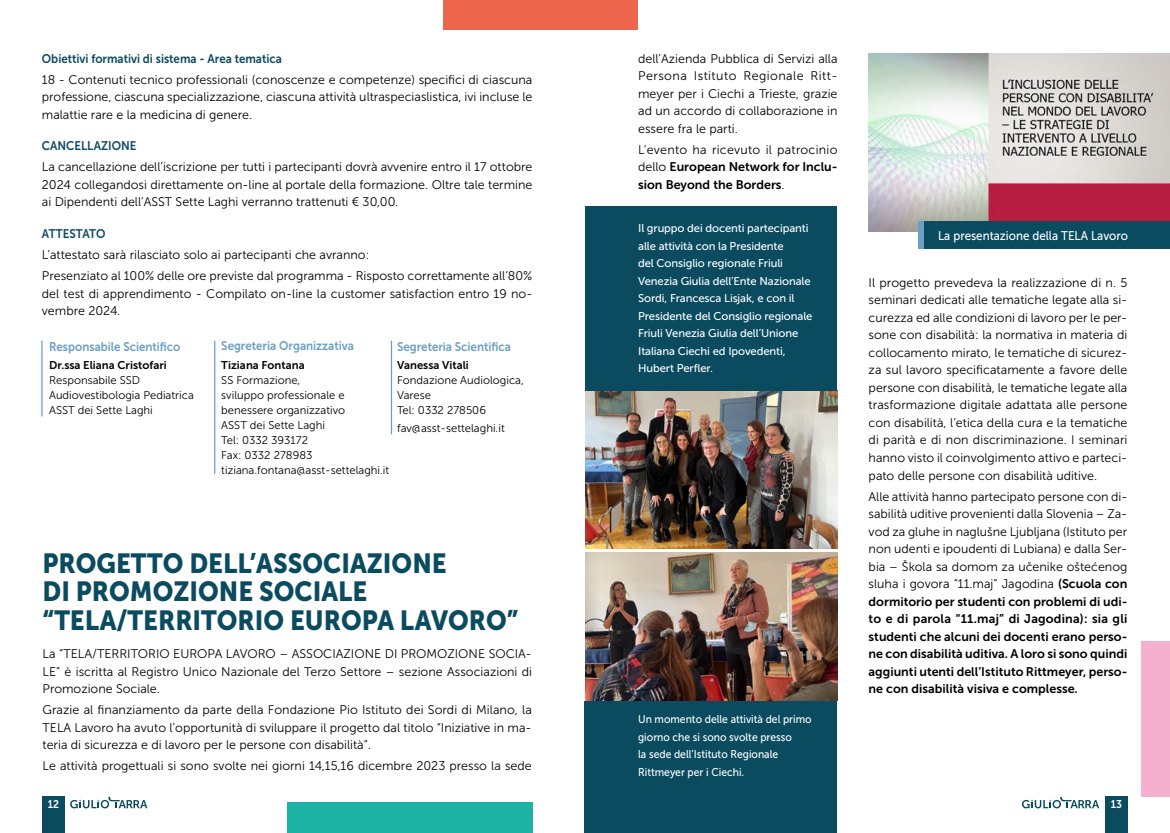
<style>
.page{position:relative;width:1170px;height:833px;background:#fff}
.page>*{position:absolute;margin:0;border:0;box-sizing:border-box;transform-origin:0 0}
.t1{font:27.5px/28.8px "Museo Sans 900";color:#0a4b60;scale:.92 1}
.t2{font:12.62px "Museo Sans 500";color:#fff;scale:.92 1}
.t3{font:12.5px/17.5px "Museo Sans 300";color:#000;text-align:justify}
.t4{font:12.5px/17.5px "Museo Sans 700";color:#000}
.t5{font:12.5px "Museo Sans 700";color:#6b9fc4;scale:.92 1}
.t6{font:12.5px "Museo Sans 700";color:#0d4a61;scale:.92 1}
.t7{font:12.5px "Museo Sans 300";letter-spacing:.02em;color:#000}
.t8{font:11.25px/15px "Museo Sans 300";color:#000}
.t9{font:11.25px/17.5px "Museo Sans 500";letter-spacing:-.01em;color:#fff}
.t10{font:11.25px/17.5px "Museo Sans 500";letter-spacing:-.01em;color:#fff;scale:.92 1}
.t11{font:11.25px "Museo Sans 700";color:#000}
.t12{font:11.25px "Museo Sans 700";color:#fff;scale:.92 1}
.s1{font-family:"Museo Sans 300"}
.s2{font-family:"Museo Sans 700"}
</style>
<div class="page">
<div style="left:443px;top:0;width:194px;height:29px;background:#ef664e"></div>
<div style="left:287px;top:802px;width:245px;height:31px;background:#1cb3a4"></div>
<img style="left:868px;top:53px;width:301px;height:179px">
<div style="left:918px;top:222px;width:251px;height:27px;background:#0a4b60"></div>
<div style="left:918px;top:222px;width:5px;height:27px;background:#6b9fc4"></div>
<img style="left:585px;top:390px;width:252px;height:158px">
<div style="left:585px;top:206px;width:252px;height:184px;background:#0a4b60"></div>
<img style="left:585px;top:552px;width:252px;height:148px">
<div style="left:584px;top:701px;width:253px;height:132px;background:#0a4b60"></div>
<hr style="left:41px;top:341px;width:2px;height:75px;background:#6b9fc4">
<hr style="left:214px;top:341px;width:1px;height:133px;background:#6b9fc4">
<hr style="left:391px;top:341px;width:1px;height:93px;background:#6b9fc4">
<svg style="left:1022px;top:797px;width:77px;height:11px"></svg>
<svg style="left:70px;top:797px;width:77px;height:11px"></svg>
<div style="left:1105px;top:797px;width:22px;height:36px;background:#0a4b60"></div>
<div style="left:43px;top:797px;width:22px;height:36px;background:#0a4b60"></div>
<div style="left:1141px;top:641px;width:28px;height:156px;background:#f4b0ce"></div>
<p class="t6" style="left:42px;top:51px;width:262px">Obiettivi formativi di sistema - Area tematica</p>
<p class="t3" style="left:42px;top:71px;width:492px">18 - Contenuti tecnico professionali (conoscenze e competenze) specifici di ciascuna professione, ciascuna specializzazione, ciascuna attività ultraspeciaslistica, ivi incluse le malattie rare e la medicina di genere.</p>
<p class="t6" style="left:42px;top:139px;width:104px">CANCELLAZIONE</p>
<p class="t3" style="left:42px;top:158px;width:492px">La cancellazione dell’iscrizione per tutti i partecipanti dovrà avvenire entro il 17 ottobre 2024 collegandosi direttamente on-line al portale della formazione. Oltre tale termine ai Dipendenti dell’ASST Sette Laghi verranno trattenuti € 30,00.</p>
<p class="t6" style="left:42px;top:227px;width:71px">ATTESTATO</p>
<p class="t3" style="left:42px;top:244px;width:492px;line-height:21px">L’attestato sarà rilasciato solo ai partecipanti che avranno:<br>Presenziato al 100% delle ore previste dal programma - Risposto correttamente all’80%</p>
<p class="t3" style="left:42px;top:285px;width:492px">del test di apprendimento - Compilato on-line la customer satisfaction entro 19 no&shy;vembre 2024.</p>
<p class="t5" style="left:221px;top:339px;width:146px">Segreteria Organizzativa</p>
<p class="t11" style="left:221px;top:359px;width:85px">Tiziana Fontana</p>
<p class="t8" style="left:221px;top:372px;width:169px">SS Formazione,<br>sviluppo professionale e benessere organizzativo<br>ASST dei Sette Laghi<br>Tel: 0332 393172<br>Fax: 0332 278983 tiziana.fontana@asst-settelaghi.it</p>
<p class="t5" style="left:49px;top:339px;width:144px">Responsabile Scientifico</p>
<p class="t11" style="left:49px;top:359px;width:119px">Dr.ssa Eliana Cristofari</p>
<p class="t8" style="left:49px;top:373px;width:146px">Responsabile SSD<br>Audiovestibologia Pediatrica<br>ASST dei Sette Laghi</p>
<p class="t5" style="left:397px;top:339px;width:125px">Segreteria Scientifica</p>
<p class="t11" style="left:397px;top:359px;width:73px">Vanessa Vitali</p>
<p class="t8" style="left:397px;top:373px;width:128px">Fondazione Audiologica,<br>Varese<br>Tel: 0332 278506</p>
<p class="t8" style="left:397px;top:420px;width:109px">fav@asst-settelaghi.it</p>
<h1 class="t1" style="left:43px;top:548px;width:518px">PROGETTO DELL’ASSOCIAZIONE<br>DI PROMOZIONE SOCIALE “TELA/TERRITORIO EUROPA LAVORO”</h1>
<p class="t3" style="left:43px;top:645px;width:491px">La “TELA/TERRITORIO EUROPA LAVORO – ASSOCIAZIONE DI PROMOZIONE SOCIA-LE” è iscritta al Registro Unico Nazionale del Terzo Settore – sezione Associazioni di Promozione Sociale.</p>
<p class="t3" style="left:43px;top:701px;width:491px">Grazie al finanziamento da parte della Fondazione Pio Istituto dei Sordi di Milano, la TELA Lavoro ha avuto l’opportunità di sviluppare il progetto dal titolo “Iniziative in ma&shy;teria di sicurezza e di lavoro per le persone con disabilità”.</p>
<p class="t3" style="left:43px;top:757px;width:490px">Le attività progettuali si sono svolte nei giorni 14,15,16 dicembre 2023 presso la sede</p>
<p class="t3" style="left:638px;top:50px;width:201px">dell’Azienda Pubblica di Servizi alla Persona Istituto Regionale Ritt&shy;meyer per i Ciechi a Trieste, grazie ad un accordo di collaborazione in essere fra le parti.</p>
<p class="t7" style="left:638px;top:143px;width:201px">L’evento ha ricevuto il patrocinio</p>
<p class="t4" style="left:638px;top:158px;width:201px"><span class="s1">dello</span> European Network for Inclu&shy;sion Beyond the Borders<span class="s1">.</span></p>
<p class="t9" style="left:638px;top:219px;width:176px">Il gruppo dei docenti partecipanti alle attività con la Presidente<br>del Consiglio regionale Friuli<br>Venezia Giulia dell’Ente Nazionale<br>Sordi, Francesca Lisjak, e con il<br>Presidente del Consiglio regionale<br>Friuli Venezia Giulia dell’Unione<br>Italiana Ciechi ed Ipovedenti,<br>Hubert Perfler.</p>
<p class="t10" style="left:638px;top:710px;width:190px">Un momento delle attività del primo giorno che si sono svolte presso<br>la sede dell’Istituto Regionale<br>Rittmeyer per i Ciechi.</p>
<p class="t2" style="left:938px;top:229px;width:208px">La presentazione della TELA Lavoro</p>
<p class="t3" style="left:868px;top:274px;width:260px">Il progetto prevedeva la realizzazione di n. 5 seminari dedicati alle tematiche legate alla si&shy;curezza ed alle condizioni di lavoro per le per&shy;sone con disabilità: la normativa in materia di collocamento mirato, le tematiche di sicurez&shy;za sul lavoro specificatamente a favore delle persone con disabilità, le tematiche legate alla trasformazione digitale adattata alle persone con disabilità, l’etica della cura e la tematiche di parità e di non discriminazione. I seminari hanno visto il coinvolgimento attivo e parteci&shy;pato delle persone con disabilità uditive.</p>
<p class="t3" style="left:868px;top:487px;width:260px">Alle attività hanno partecipato persone con di&shy;sabilità uditive provenienti dalla Slovenia – Za&shy;vod za gluhe in naglušne Ljubljana (Istituto per non udenti e ipoudenti di Lubiana) e dalla Ser&shy;bia – Škola sa domom za učenike oštećenog sluha i govora “11.maj” Jagodina <span class="s2">(Scuola con</span></p>
<p class="t4" style="left:868px;top:592px;width:260px;text-align:justify">dormitorio per studenti con problemi di udi&shy;to e di parola “11.maj” di Jagodina): sia gli studenti che alcuni dei docenti erano perso&shy;ne con disabilità uditiva. A loro si sono quindi aggiunti utenti dell’Istituto Rittmeyer, perso&shy;ne con disabilità visiva e complesse.</p>
<p class="t12" style="left:48px;top:798px;width:14px">12</p>
<p class="t12" style="left:1110px;top:798px;width:14px">13</p>
</div>
